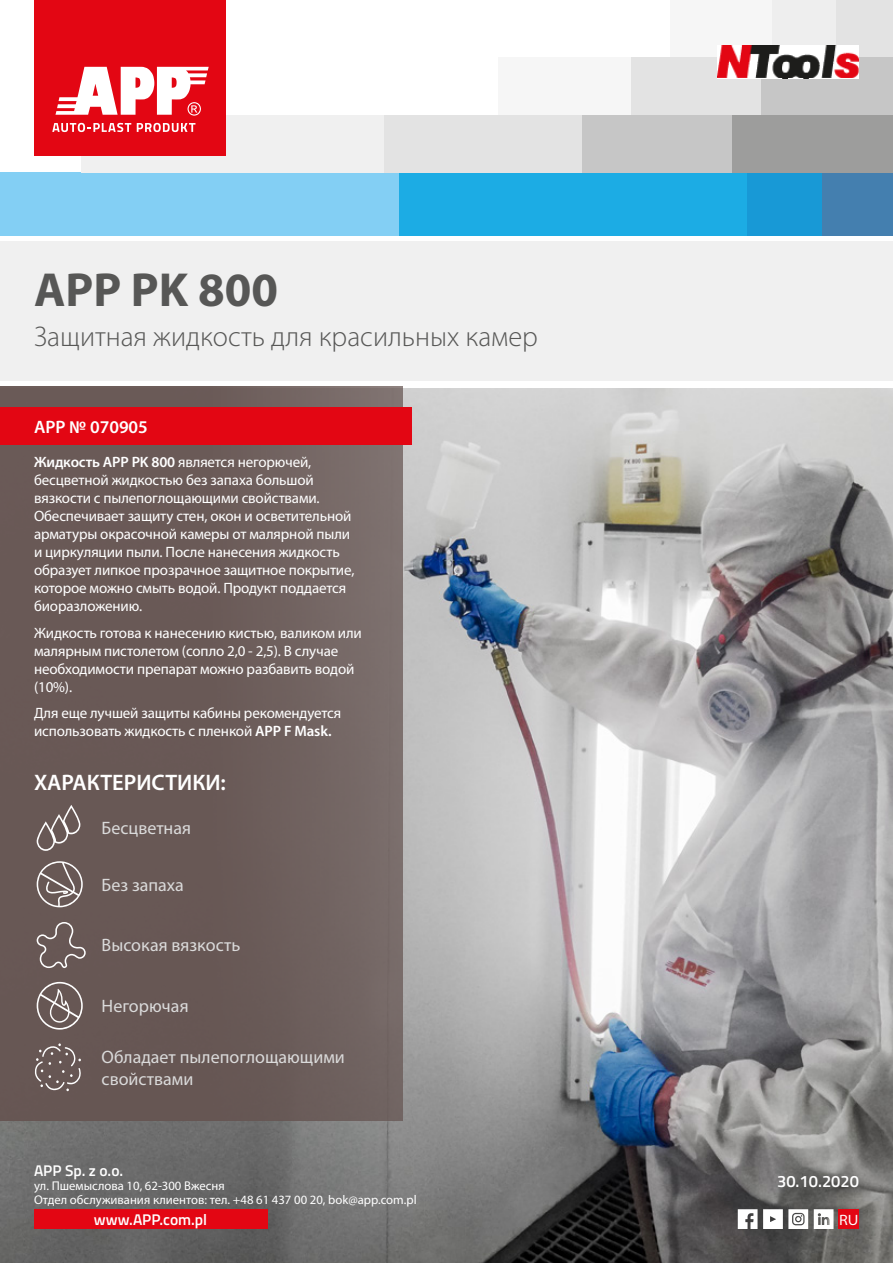
<style>
.page{position:relative;width:893px;height:1263px;background:#fff}
.page>*{position:absolute;margin:0;border:0;box-sizing:border-box;transform-origin:0 0}
.t1{font:700 48px "Myriad Pro";color:#575756}
.t2{font:300 28.5px "Myriad Pro";color:#575756}
.t3{font:600 22.5px "Myriad Pro";color:#fff}
.t4{font:18px/21.6px "Myriad Pro";color:#dadada}
.t5{font:600 18px "Myriad Pro";color:#fff}
.t6{font:600 16.5px "Titillium";color:#fff}
.t7{font:600 15.45px "Titillium";color:#fff}
.t8{font:15px/18px "Myriad Pro";letter-spacing:-.01em;color:#fff}
.t9{font:semi-expanded 15px "Myriad Pro";color:#fff}
.t10{font:12.75px/14.1px "Myriad Pro";color:#fff}
.s1{font-weight:600}
</style>
<div class="page">
<div style="left:727px;top:172px;width:97px;height:64px;background:#1899d6"></div>
<div style="left:398px;top:172px;width:348px;height:64px;background:#1cace4"></div>
<div style="left:0;top:172px;width:399px;height:64px;background:#83cff4"></div>
<div style="left:830px;top:0;width:63px;height:57px;background:#e3e3e3"></div>
<div style="left:746px;top:0;width:90px;height:57px;background:#eee"></div>
<div style="left:670px;top:0;width:101px;height:57px;background:#f6f6f6"></div>
<div style="left:761px;top:57px;width:132px;height:58px;background:#c6c6c6"></div>
<div style="left:629px;top:57px;width:132px;height:58px;background:#e3e3e3"></div>
<div style="left:499px;top:57px;width:132px;height:58px;background:#f6f6f6"></div>
<div style="left:822px;top:172px;width:71px;height:64px;background:#447faf"></div>
<div style="left:732px;top:115px;width:161px;height:57px;background:#9d9d9c"></div>
<div style="left:383px;top:115px;width:205px;height:57px;background:#e3e3e3"></div>
<div style="left:81px;top:115px;width:302px;height:57px;background:#f0f0f0"></div>
<div style="left:583px;top:115px;width:149px;height:57px;background:#c6c6c6"></div>
<div style="left:35px;top:0;width:191px;height:156px;background:#e30613"></div>
<svg style="left:52px;top:123px;width:79px;height:9px"></svg>
<svg style="left:137px;top:123px;width:58px;height:9px"></svg>
<svg style="left:55px;top:67px;width:154px;height:49px"></svg>
<img style="left:0;top:389px;width:893px;height:874px">
<div style="left:0;top:386px;width:403px;height:734px;background:linear-gradient(to right,#645350,#756765)"></div>
<div style="left:0;top:236px;width:893px;height:146px;background:#f0f0f0"></div>
<hr style="left:0;top:236px;width:893px;height:4px;background:#fff">
<div style="left:0;top:407px;width:411px;height:37px;background:#e30613"></div>
<img style="left:718px;top:45px;width:141px;height:34px">
<svg style="left:738px;top:1209px;width:19px;height:20px"></svg>
<svg style="left:763px;top:1209px;width:45px;height:20px"></svg>
<svg style="left:814px;top:1209px;width:19px;height:20px"></svg>
<div style="left:34px;top:1209px;width:233px;height:20px;background:#e30613"></div>
<div style="left:838px;top:1209px;width:21px;height:20px;background:#e30613"></div>
<svg style="left:37px;top:805px;width:43px;height:46px;background:#7e716e"></svg>
<svg style="left:37px;top:861px;width:46px;height:46px;background:#857976"></svg>
<svg style="left:37px;top:922px;width:49px;height:46px;background:#796b69"></svg>
<svg style="left:37px;top:982px;width:46px;height:48px;background:#837674"></svg>
<svg style="left:34px;top:1043px;width:47px;height:48px;background:#776966"></svg>
<h1 class="t1" style="left:34px;top:258px;width:245px">APP PK 800</h1>
<h2 class="t2" style="left:34px;top:320px;width:505px">Защитная жидкость для красильных камер</h2>
<p class="t5" style="left:34px;top:415px;width:115px">APP № 070905</p>
<p class="t8" style="left:34px;top:453px;width:322px"><span class="s1">Жидкость APP PK 800</span> является негорючей, бесцветной жидкостью без запаха большой вязкости с пылепоглощающими свойствами.<br>Обеспечивает защиту стен, окон и осветительной арматуры окрасочной камеры от малярной пыли и циркуляции пыли. После нанесения жидкость образует липкое прозрачное защитное покрытие, которое можно смыть водой. Продукт поддается биоразложению.</p>
<p class="t8" style="left:34px;top:623px;width:329px">Жидкость готова к нанесению кистью, валиком или малярным пистолетом (сопло 2,0 - 2,5). В случае необходимости препарат можно разбавить водой (10%).</p>
<p class="t8" style="left:34px;top:704px;width:309px">Для еще лучшей защиты кабины рекомендуется использовать жидкость с пленкой <span class="s1">APP F Mask.</span></p>
<h3 class="t3" style="left:34px;top:768px;width:193px">ХАРАКТЕРИСТИКИ:</h3>
<p class="t4" style="left:102px;top:817px;width:91px">Бесцветная</p>
<p class="t4" style="left:102px;top:874px;width:84px">Без запаха</p>
<p class="t4" style="left:102px;top:934px;width:140px">Высокая вязкость</p>
<p class="t4" style="left:102px;top:995px;width:88px">Негорючая</p>
<p class="t4" style="left:102px;top:1046px;width:245px">Обладает пылепоглощающими свойствами</p>
<p class="t7" style="left:34px;top:1159px;width:91px">APP Sp. z o.o.</p>
<p class="t10" style="left:34px;top:1179px;width:384px">ул. Пшемыслова 10, 62-300 Вжесня<br>Отдел обслуживания клиентов: тел. +48 61 437 00 20, bok@app.com.pl</p>
<p class="t7" style="left:94px;top:1208px;width:115px">www.APP.com.pl</p>
<p class="t9" style="left:839px;top:1210px;width:21px">RU</p>
<p class="t6" style="left:777px;top:1169px;width:83px">30.10.2020</p>
</div>
